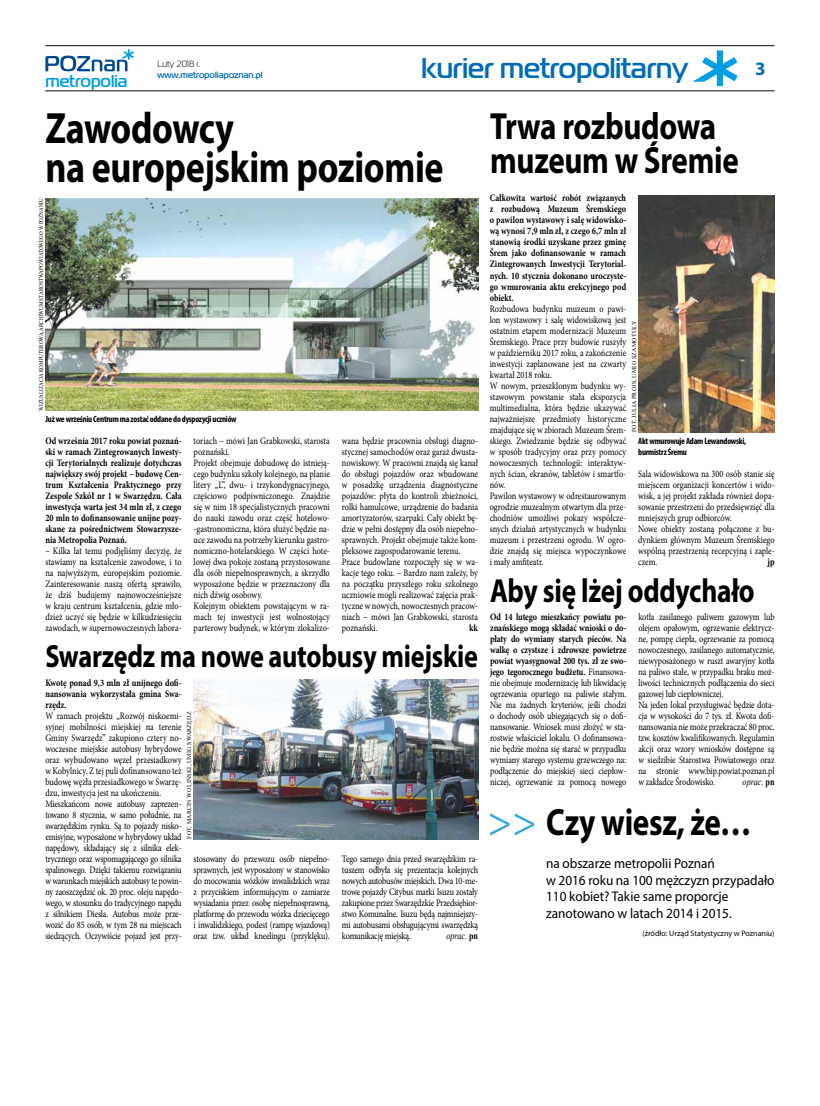
<style>
.page{position:relative;width:820px;height:1106px;background:#fff}
.page>*{position:absolute;margin:0;border:0;box-sizing:border-box;transform-origin:0 0}
.t1{font:700 44px/38.5px "Myriad Pro";letter-spacing:-.01em;color:#000;scale:.82 1}
.t2{font:700 38.1px "Myriad Pro";letter-spacing:-.01em;color:#000;scale:.82 1}
.t3{font:700 38px/34px "Myriad Pro";letter-spacing:-.01em;color:#000;scale:.82 1}
.t4{font:700 33.5px "Myriad Pro";letter-spacing:-.01em;color:#000;scale:.82 1}
.t5{font:700 32.1px "Myriad Pro";letter-spacing:-.01em;color:#000;scale:.82 1}
.t6{font:700 28.5px "Magistral EE";color:#006cb6}
.t7{font:700 19px "Myriad Pro";color:#006cb6}
.t8{font:700 17.1px "Magistral EE";color:#009fe3}
.t9{font:14px/16.8px "Myriad Pro";letter-spacing:-.005em;color:#000;scale:.95 1}
.t10{font:9.9px/11px "Minion Pro";letter-spacing:-.005em;color:#000;scale:.84 1}
.t11{font:700 9.9px/11px "Minion Pro";color:#000;text-align:justify;scale:.84 1}
.t12{font:italic 9.9px "Times New Roman";letter-spacing:-.005em;color:#000;scale:.82 1}
.t13{font:700 9.9px "Times New Roman";color:#000;scale:.82 1}
.t14{font:700 condensed 9px/11px "Myriad Pro";letter-spacing:-.025em;color:#000}
.t15{font:700 9px "Magistral EE";color:#006cb6}
.t16{font:9px "Magistral EE";color:#000}
.t17{font:8px "Myriad Pro";color:#000}
.t18{font:6px "Times New Roman";color:#000;scale:.85 1}
.t19{font:6px "Times New Roman";letter-spacing:.035em;color:#000}
.s1{font-weight:700;font-style:normal}
.s2{font-weight:700}
</style>
<div class="page">
<svg style="left:692px;top:50px;width:45px;height:36px"></svg>
<hr style="left:45px;top:45px;width:729px;height:1px;background:#0a0a0a">
<hr style="left:45px;top:91px;width:729px;height:1px;background:#0a0a0a">
<svg style="left:45px;top:49px;width:89px;height:22px"></svg>
<svg style="left:490px;top:813px;width:44px;height:22px"></svg>
<img style="left:193px;top:679px;width:285px;height:160px">
<img style="left:45px;top:198px;width:433px;height:213px">
<img style="left:638px;top:196px;width:136px;height:236px">
<h3 class="t8" style="left:45px;top:71px;width:83px">metropolia</h3>
<p class="t16" style="left:157px;top:59px;width:44px">Luty 2018 r.</p>
<p class="t15" style="left:157px;top:70px;width:106px">www.metropoliapoznan.pl</p>
<h3 class="t6" style="left:421px;top:51px;width:269px">kurier metropolitarny</h3>
<h1 class="t1" style="left:45px;top:108px;width:487px">Zawodowcy<br>na europejskim poziomie</h1>
<h3 class="t3" style="left:490px;top:108px;width:304px">Trwa rozbudowa muzeum w Śremie</h3>
<h3 class="t7" style="left:754px;top:56px;width:12px">3</h3>
<p class="t18" style="left:37px;top:411px;width:251px;rotate:-90deg">Wizualizacja komputerowa, archiwum Starostwa Powiatowego w Poznaniu</p>
<p class="t14" style="left:45px;top:413px;width:193px">Już we wrześniu Centrum ma zostać oddane do dyspozycji uczniów</p>
<p class="t11" style="left:45px;top:435px;width:164px">Od września 2017 roku powiat poznań&shy;ski w ramach Zintegrowanych Inwesty&shy;cji Terytorialnych realizuje dotychczas największy swój projekt – budowę Cen&shy;trum Kształcenia Praktycznego przy Zespole Szkół nr 1 w Swarzędzu. Cała inwestycja warta jest 34 mln zł, z czego 20 mln to dofinansowanie unijne pozy&shy;skane za pośrednictwem Stowarzysze&shy;nia Metropolia Poznań.</p>
<p class="t10" style="left:45px;top:545px;width:164px;text-align:justify">– Kilka lat temu podjęliśmy decyzję, że stawiamy na kształcenie zawodowe, i to na najwyższym, europejskim poziomie.<br>Zainteresowanie naszą ofertą sprawiło, że dziś budujemy najnowocześniejsze w kraju centrum kształcenia, gdzie mło&shy;dzież uczyć się będzie w kilkudziesięciu zawodach, w supernowoczesnych labora-</p>
<p class="t10" style="left:193px;top:435px;width:164px">toriach – mówi Jan Grabkowski, starosta poznański.<br>Projekt obejmuje dobudowę do istnieją&shy;cego budynku szkoły kolejnego, na planie litery „L”, dwu- i trzykondygnacyjnego, częściowo podpiwniczonego. Znajdzie się w nim 18 specjalistycznych pracowni do nauki zawodu oraz część hotelowo--gastronomiczna, która służyć będzie na&shy;uce zawodu na potrzeby kierunku gastro&shy;nomiczno-hotelarskiego. W części hote&shy;lowej dwa pokoje zostaną przystosowane dla osób niepełnosprawnych, a skrzydło wyposażone będzie w przeznaczony dla nich dźwig osobowy.<br>Kolejnym obiektem powstającym w ra&shy;mach tej inwestycji jest wolnostojący parterowy budynek, w którym zlokalizo-</p>
<p class="t10" style="left:342px;top:435px;width:164px">wana będzie pracownia obsługi diagno&shy;stycznej samochodów oraz garaż dwusta&shy;nowiskowy. W pracowni znajdą się kanał do obsługi pojazdów oraz wbudowane w posadzkę urządzenia diagnostyczne pojazdów: płyta do kontroli zbieżności, rolki hamulcowe, urządzenie do badania amortyzatorów, szarpaki. Cały obiekt bę&shy;dzie w pełni dostępny dla osób niepełno&shy;sprawnych. Projekt obejmuje także kom&shy;pleksowe zagospodarowanie terenu.<br>Prace budowlane rozpoczęły się w wa&shy;kacje tego roku. – Bardzo nam zależy, by na początku przyszłego roku szkolnego uczniowie mogli realizować zajęcia prak&shy;tyczne w nowych, nowoczesnych pracow&shy;niach – mówi Jan Grabkowski, starosta poznański.</p>
<p class="t13" style="left:469px;top:620px;width:12px">kk</p>
<h3 class="t5" style="left:45px;top:635px;width:529px">Swarzędz ma nowe autobusy miejskie</h3>
<p class="t11" style="left:45px;top:677px;width:164px">Kwotę ponad 9,3 mln zł unijnego dofi&shy;nansowania wykorzystała gmina Swa&shy;rzędz.</p>
<p class="t10" style="left:45px;top:710px;width:164px">W ramach projektu „Rozwój niskoemi&shy;syjnej mobilności miejskiej na terenie Gminy Swarzędz” zakupiono cztery no&shy;woczesne miejskie autobusy hybrydowe oraz wybudowano węzeł przesiadkowy w Kobylnicy. Z tej puli dofinansowano też budowę węzła przesiadkowego w Swarzę&shy;dzu, inwestycja jest na ukończeniu.<br>Mieszkańcom nowe autobusy zaprezen&shy;towano 8 stycznia, w samo południe, na swarzędzkim rynku. Są to pojazdy nisko&shy;emisyjne, wyposażone w hybrydowy układ napędowy, składający się z silnika elek&shy;trycznego oraz wspomagającego go silnika spalinowego. Dzięki takiemu rozwiązaniu w warunkach miejskich autobusy te powin&shy;ny zaoszczędzić ok. 20 proc. oleju napędo&shy;wego, w stosunku do tradycyjnego napędu z silnikiem Diesla. Autobus może prze&shy;wozić do 85 osób, w tym 28 na miejscach siedzących. Oczywiście pojazd jest przy-</p>
<p class="t19" style="left:185px;top:839px;width:129px;rotate:-90deg">Fot. MARCIN WOLIŃSKI, UMiG SWARZĘDZ</p>
<p class="t10" style="left:193px;top:853px;width:164px;text-align:justify">stosowany do przewozu osób niepełno&shy;sprawnych, jest wyposażony w stanowisko do mocowania wózków inwalidzkich wraz z przyciskiem informującym o zamiarze wysiadania przez osobę niepełnosprawną, platformę do przewodu wózka dziecięcego i inwalidzkiego, podest (rampę wjazdową) oraz tzw. układ kneelingu (przyklęku).</p>
<p class="t10" style="left:342px;top:853px;width:164px;text-align:justify">Tego samego dnia przed swarzędzkim ra&shy;tuszem odbyła się prezentacja kolejnych nowych autobusów miejskich. Dwa 10-me&shy;trowe pojazdy Citybus marki Isuzu zostały zakupione przez Swarzędzkie Przedsiębior&shy;stwo Komunalne. Isuzu będą najmniejszy&shy;mi autobusami obsługującymi swarzędzką komunikację miejską.</p>
<p class="t12" style="left:446px;top:928px;width:40px">oprac. <span class="s1">pn</span></p>
<p class="t11" style="left:489px;top:193px;width:164px">Całkowita wartość robót związanych z rozbudową Muzeum Śremskiego o pawilon wystawowy i salę widowisko&shy;wą wynosi 7,9 mln zł, z czego 6,7 mln zł stanowią środki uzyskane przez gminę Śrem jako dofinansowanie w ramach Zintegrowanych Inwestycji Terytorial&shy;nych. 10 stycznia dokonano uroczyste&shy;go wmurowania aktu erekcyjnego pod obiekt.</p>
<p class="t10" style="left:489px;top:303px;width:164px">Rozbudowa budynku muzeum o pawi&shy;lon wystawowy i salę widowiskową jest ostatnim etapem modernizacji Muzeum Śremskiego. Prace przy budowie ruszyły w październiku 2017 roku, a zakończenie inwestycji zaplanowane jest na czwarty kwartał 2018 roku.<br>W nowym, przeszklonym budynku wy&shy;stawowym powstanie stała ekspozycja multimedialna, która będzie ukazywać najważniejsze przedmioty historyczne znajdujące się w zbiorach Muzeum Śrem&shy;skiego. Zwiedzanie będzie się odbywać w sposób tradycyjny oraz przy pomocy nowoczesnych technologii: interaktyw&shy;nych ścian, ekranów, tabletów i smartfo&shy;nów.<br>Pawilon wystawowy w odrestaurowanym ogrodzie muzealnym otwartym dla prze&shy;chodniów umożliwi pokazy współcze&shy;snych działań artystycznych w budynku muzeum i przestrzeni ogrodu. W ogro&shy;dzie znajdą się miejsca wypoczynkowe i mały amfiteatr.</p>
<p class="t19" style="left:629px;top:432px;width:113px;rotate:-90deg">Fot. JULIA PROJS, UMiG SZAMOTUŁY</p>
<p class="t14" style="left:638px;top:435px;width:109px">Akt wmurowuje Adam Lewandowski, burmistrz Śremu</p>
<p class="t10" style="left:638px;top:468px;width:164px">Sala widowiskowa na 300 osób stanie się miejscem organizacji koncertów i wido&shy;wisk, a jej projekt zakłada również dopa&shy;sowanie przestrzeni do przedsięwzięć dla mniejszych grup odbiorców.<br>Nowe obiekty zostaną połączone z bu&shy;dynkiem głównym Muzeum Śremskiego wspólną przestrzenią recepcyjną i zaple&shy;czem.</p>
<p class="t13" style="left:767px;top:554px;width:10px">jp</p>
<h3 class="t4" style="left:490px;top:568px;width:324px">Aby się lżej oddychało</h3>
<p class="t10" style="left:490px;top:611px;width:164px;text-align:justify"><span class="s2">Od 14 lutego mieszkańcy powiatu po&shy;znańskiego mogą składać wnioski o do&shy;płaty do wymiany starych pieców. Na walkę o czystsze i zdrowsze powietrze powiat wyasygnował 200 tys. zł ze swo&shy;jego tegorocznego budżetu.</span> Finansowa&shy;nie obejmuje modernizację lub likwidację ogrzewania opartego na paliwie stałym.<br>Nie ma żadnych kryteriów, jeśli chodzi o dochody osób ubiegających się o dofi&shy;nansowanie. Wniosek musi złożyć w sta&shy;rostwie właściciel lokalu. O dofinansowa&shy;nie będzie można się starać w przypadku wymiany starego systemu grzewczego na: podłączenie do miejskiej sieci ciepłow&shy;niczej, ogrzewanie za pomocą nowego</p>
<p class="t10" style="left:638px;top:611px;width:164px">kotła zasilanego paliwem gazowym lub olejem opałowym, ogrzewanie elektrycz&shy;ne, pompę ciepła, ogrzewanie za pomocą nowoczesnego, zasilanego automatycznie, niewyposażonego w ruszt awaryjny kotła na paliwo stałe, w przypadku braku moż&shy;liwości technicznych podłączenia do sieci gazowej lub ciepłowniczej.<br>Na jeden lokal przysługiwać będzie dota&shy;cja w wysokości do 7 tys. zł. Kwota dofi&shy;nansowania nie może przekraczać 80 proc. tzw. kosztów kwalifikowanych. Regulamin akcji oraz wzory wniosków dostępne są w siedzibie Starostwa Powiatowego oraz na stronie www.bip.powiat.poznan.pl w zakładce Środowisko.</p>
<p class="t12" style="left:742px;top:774px;width:40px">oprac. <span class="s1">pn</span></p>
<h2 class="t2" style="left:546px;top:797px;width:252px">Czy wiesz, że…</h2>
<h3 class="t9" style="left:546px;top:854px;width:242px">na obszarze metropolii Poznań<br>w 2016 roku na 100 mężczyzn przypadało 110 kobiet? Takie same proporcje zanotowano w latach 2014 i 2015.</h3>
<p class="t17" style="left:642px;top:928px;width:134px">(źródło: Urząd Statystyczny w Poznaniu)</p>
</div>
